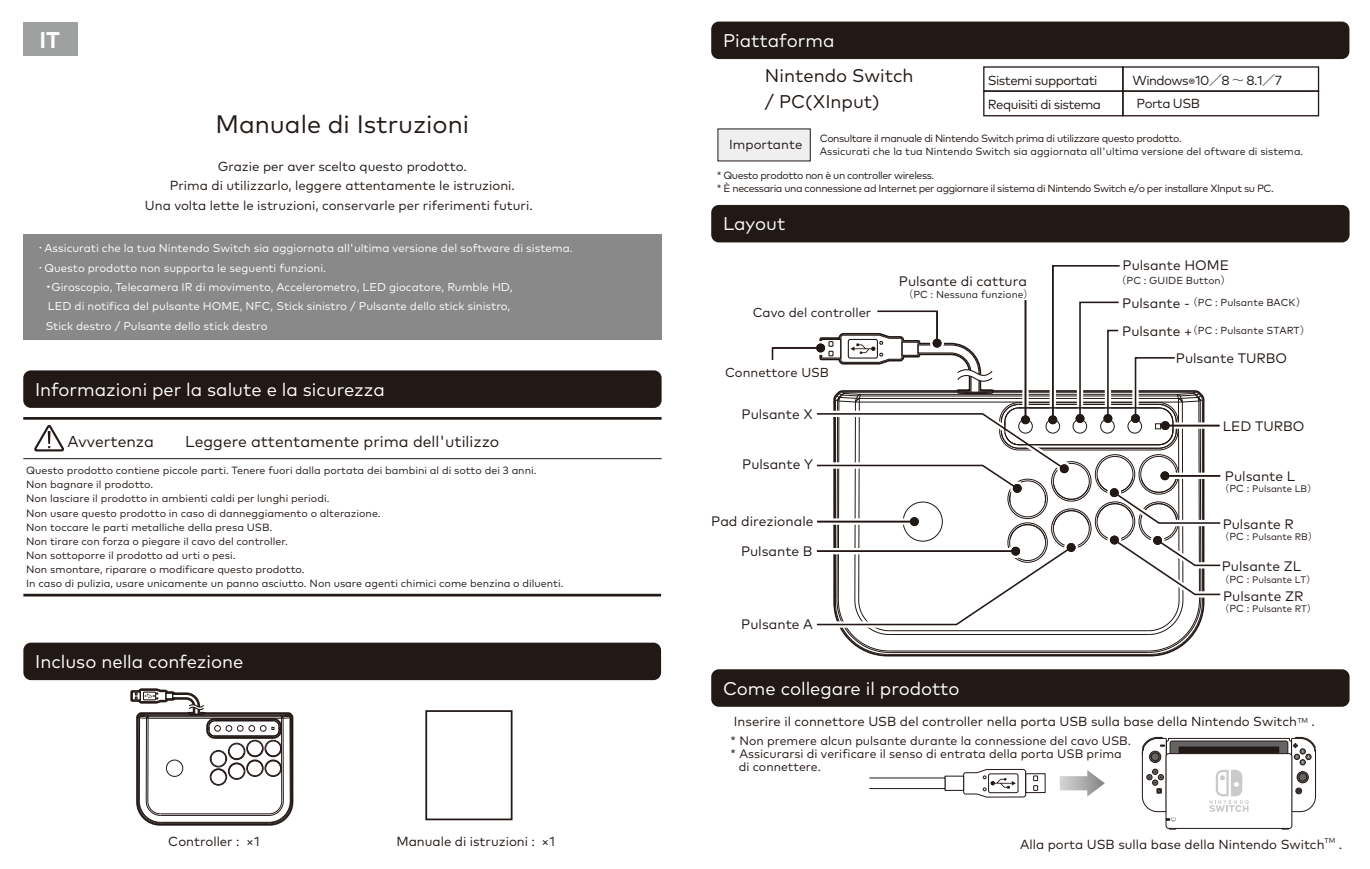
<style>
.page{position:relative;width:1370px;height:869px;background:#fff}
.page>*{position:absolute;margin:0;border:0;box-sizing:border-box;transform-origin:0 0}
.t1{font:25.2px "Mark OT";color:#221815}
.t2{font:700 22.75px "Mark OT";color:#fff}
.t3{font:18.38px "Mark OT";color:#fff}
.t4{font:18.38px/26.2px "Mark OT";color:#221815}
.t5{font:15.75px "Mark OT";color:#221815}
.t6{font:13.83px "Mark OT";color:#221815}
.t7{font:13.12px/19.2px "Mark OT";color:#221815;text-align:center}
.t8{font:13.12px "Mark OT";color:#221714}
.t9{font:13.12px/24.2px "Mark OT";letter-spacing:-.04em;color:#221815}
.t10{font:12.95px "Mark OT";color:#231815}
.t11{font:12.25px "Mark OT";color:#221815}
.t12{font:11.38px "Mark OT";color:#fff}
.t13{font:10.5px/14px "Mark OT";color:#221815}
.t14{font:10.5px/12.6px "Mark OT";letter-spacing:-.04em;color:#221815}
.t15{font:10.15px "Mark OT";color:#221815}
.t16{font:9.45px "Mark OT";color:#221815}
.s1{font-family:"TBUD Go Std Super";font-weight:300}
.s2{font-family:"Koz Go Pr 6 N"}
.s3{font-size:13.83px}
.s4{font-size:10.15px}
</style>
<div class="page">
<div style="left:711px;top:205px;width:638px;height:37px;background:#221815;border-radius:8px"></div>
<div style="left:711px;top:669px;width:638px;height:37px;background:#221815;border-radius:8px"></div>
<svg style="left:1141px;top:736px;width:174px;height:93px"></svg>
<svg style="left:1060px;top:770px;width:44px;height:26px"></svg>
<svg style="left:1033px;top:775px;width:4px;height:15px"></svg>
<svg style="left:962px;top:768px;width:64px;height:29px"></svg>
<div style="left:944px;top:775px;width:19px;height:15px;background:#fff"></div>
<div style="left:711px;top:22px;width:638px;height:37px;background:#221815;border-radius:8px"></div>
<div style="left:23px;top:370px;width:638px;height:37px;background:#221815;border-radius:8px"></div>
<hr style="left:23px;top:593px;width:638px;height:3px;background:#221815">
<hr style="left:23px;top:417px;width:638px;height:2px;background:#221815">
<hr style="left:23px;top:458px;width:638px;height:1px;background:#221815">
<svg style="left:34px;top:425px;width:30px;height:27px"></svg>
<div style="left:23px;top:642px;width:638px;height:37px;background:#221815;border-radius:8px"></div>
<svg style="left:130px;top:688px;width:164px;height:138px"></svg>
<div style="left:23px;top:234px;width:638px;height:105px;background:#898989"></div>
<div style="left:983px;top:90px;width:140px;height:26px;border:1px solid #221815"></div>
<div style="left:1122px;top:90px;width:196px;height:26px;border:1px solid #221815"></div>
<svg style="left:771px;top:265px;width:450px;height:390px"></svg>
<div style="left:23px;top:22px;width:55px;height:34px;background:#9fa0a0"></div>
<div style="left:425px;top:709px;width:87px;height:110px;background:#fff;border:2px solid #221815"></div>
<div style="left:717px;top:129px;width:93px;height:32px;background:#efefef"></div>
<h2 class="t2" style="left:40px;top:25px;width:22px">IT</h2>
<h1 class="t1" style="left:215px;top:108px;width:255px">Manuale di Istruzioni</h1>
<p class="t7" style="left:145px;top:157px;width:389px">Grazie per aver scelto questo prodotto.<br>Prima di utilizzarlo, leggere attentamente le istruzioni.<br>Una volta lette le istruzioni, conservarle per riferimenti futuri.</p>
<p class="t12" style="left:35px;top:241px;width:539px"><span class="s1">・</span>Assicurati che la tua Nintendo Switch sia aggiornata all'ultima versione del software di sistema.</p>
<p class="t12" style="left:35px;top:260px;width:293px"><span class="s1">・</span>Questo prodotto non supporta le seguenti funzioni.</p>
<p class="t12" style="left:43px;top:280px;width:471px"><span class="s2">・</span>Giroscopio, Telecamera IR di movimento, Accelerometro, LED giocatore, Rumble HD,</p>
<p class="t12" style="left:48px;top:299px;width:464px">LED di notifica del pulsante HOME, NFC, Stick sinistro / Pulsante dello stick sinistro,</p>
<p class="t12" style="left:46px;top:318px;width:223px">Stick destro / Pulsante dello stick destro</p>
<h3 class="t3" style="left:35px;top:378px;width:351px">Informazioni per la salute e la sicurezza</h3>
<h3 class="t5" style="left:67px;top:431px;width:88px">Avvertenza</h3>
<h3 class="t5" style="left:185px;top:431px;width:315px">Leggere attentamente prima dell'utilizzo</h3>
<p class="t13" style="left:26px;top:463px;width:538px">Questo prodotto contiene piccole parti. Tenere fuori dalla portata dei bambini al di sotto dei 3 anni.<br>Non bagnare il prodotto.<br>Non lasciare il prodotto in ambienti caldi per lunghi periodi.<br>Non usare questo prodotto in caso di danneggiamento o alterazione.<br>Non toccare le parti metalliche della presa USB.<br>Non tirare con forza o piegare il cavo del controller.<br>Non sottoporre il prodotto ad urti o pesi.<br>Non smontare, riparare o modificare questo prodotto.<br>In caso di pulizia, usare unicamente un panno asciutto. Non usare agenti chimici come benzina o diluenti.</p>
<h3 class="t3" style="left:35px;top:650px;width:210px">Incluso nella confezione</h3>
<p class="t7" style="left:168px;top:831px;width:93px">Controller : ×1</p>
<p class="t7" style="left:396px;top:831px;width:160px">Manuale di istruzioni : ×1</p>
<h3 class="t3" style="left:723px;top:29px;width:113px">Piattaforma</h3>
<h3 class="t4" style="left:764px;top:62px;width:150px">Nintendo Switch / PC(XInput)</h3>
<p class="t9" style="left:1132px;top:68px;width:151px">Windows®10<span class="s1">／</span>8 <span class="s1">～</span> 8.1<span class="s1">／</span>7</p>
<p class="t9" style="left:987px;top:68px;width:114px">Sistemi supportati<br>Requisiti di sistema</p>
<p class="t9" style="left:1136px;top:91px;width:65px">Porta USB</p>
<p class="t8" style="left:729px;top:136px;width:75px">Importante</p>
<p class="t13" style="left:819px;top:132px;width:485px;line-height:12.2px">Consultare il manuale di Nintendo Switch prima di utilizzare questo prodotto.<br>Assicurati che la tua Nintendo Switch sia aggiornata all'ultima versione del oftware di sistema.</p>
<p class="t14" style="left:716px;top:169px;width:558px">* Questo prodotto non è un controller wireless.<br>* È necessaria una connessione ad Internet per aggiornare il sistema di Nintendo Switch e/o per installare XInput su PC.</p>
<h3 class="t3" style="left:723px;top:212px;width:64px">Layout</h3>
<p class="t10" style="left:752px;top:304px;width:120px">Cavo del controller</p>
<p class="t10" style="left:725px;top:364px;width:105px">Connettore USB</p>
<h3 class="t6" style="left:741px;top:405px;width:73px">Pulsante X</h3>
<h3 class="t6" style="left:742px;top:455px;width:72px">Pulsante Y</h3>
<h3 class="t6" style="left:711px;top:512px;width:104px">Pad direzionale</h3>
<h3 class="t6" style="left:741px;top:542px;width:73px">Pulsante B</h3>
<h3 class="t6" style="left:741px;top:615px;width:73px">Pulsante A</h3>
<h3 class="t6" style="left:898px;top:272px;width:130px">Pulsante di cattura</h3>
<p class="t15" style="left:903px;top:287px;width:132px"><span class="s2">（</span>PC : Nessuna funzione<span class="s2">）</span></p>
<h3 class="t3" style="left:723px;top:676px;width:238px">Come collegare il prodotto</h3>
<h3 class="t6" style="left:1122px;top:257px;width:108px">Pulsante HOME</h3>
<p class="t15" style="left:1116px;top:274px;width:116px"><span class="s1">（</span>PC : GUIDE Button<span class="s1">）</span></p>
<p class="t15" style="left:1122px;top:296px;width:185px"><span class="s3">Pulsante -</span><span class="s1">（</span>PC : Pulsante BACK<span class="s1">）</span></p>
<p class="t15" style="left:1122px;top:324px;width:189px"><span class="s3">Pulsante +</span><span class="s1">（</span>PC : Pulsante START<span class="s1">）</span></p>
<h3 class="t6" style="left:1175px;top:349px;width:113px">Pulsante TURBO</h3>
<h3 class="t6" style="left:1222px;top:417px;width:83px">LED TURBO</h3>
<h3 class="t6" style="left:1224px;top:467px;width:72px">Pulsante L</h3>
<p class="t16" style="left:1219px;top:483px;width:98px"><span class="s1">（</span><span class="s4">PC :</span> Pulsante LB<span class="s1">）</span></p>
<h3 class="t6" style="left:1222px;top:515px;width:73px">Pulsante R</h3>
<p class="t16" style="left:1219px;top:531px;width:99px"><span class="s1">（</span><span class="s4">PC :</span> Pulsante RB<span class="s1">）</span></p>
<h3 class="t6" style="left:1221px;top:557px;width:81px">Pulsante ZL</h3>
<p class="t16" style="left:1219px;top:573px;width:97px"><span class="s1">（</span><span class="s4">PC :</span> Pulsante LT<span class="s1">）</span></p>
<h3 class="t6" style="left:1222px;top:587px;width:82px">Pulsante ZR</h3>
<p class="t16" style="left:1219px;top:602px;width:98px"><span class="s1">（</span><span class="s4">PC :</span> Pulsante RT<span class="s1">）</span></p>
<p class="t8" style="left:733px;top:713px;width:582px">Inserire il connettore USB del controller nella porta USB sulla base della Nintendo Switch<sup>TM</sup> .</p>
<p class="t11" style="left:730px;top:732px;width:402px">* Non premere alcun pulsante durante la connessione del cavo USB.</p>
<p class="t11" style="left:730px;top:745px;width:392px">* Assicurarsi di verificare il senso di entrata della porta USB prima</p>
<p class="t11" style="left:738px;top:759px;width:84px">di connettere.</p>
<p class="t8" style="left:1019px;top:835px;width:324px">Alla porta USB sulla base della Nintendo Switch<sup>TM</sup> .</p>
</div>
